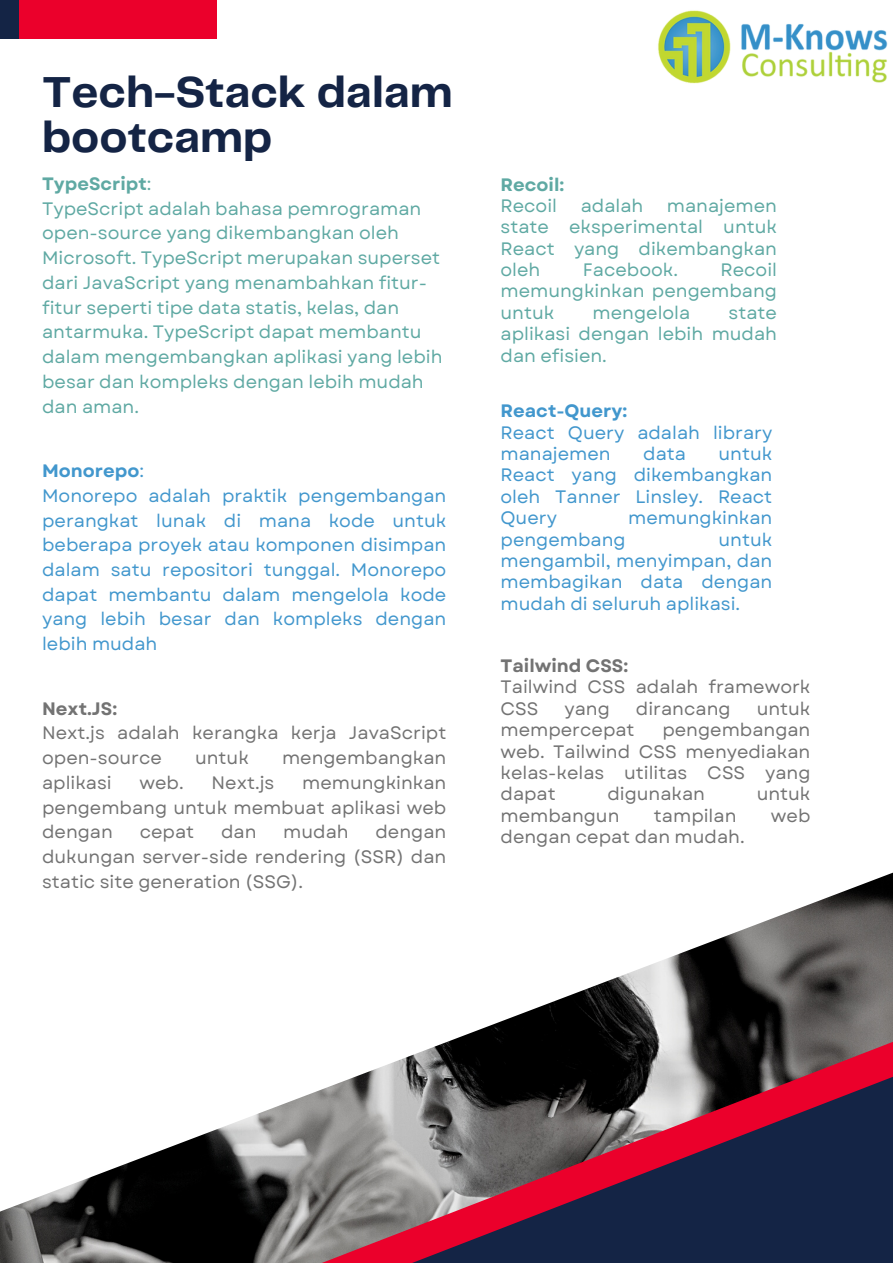
<style>
.page{position:relative;width:893px;height:1264px;background:#fff}
.page>*{position:absolute;margin:0;border:0;box-sizing:border-box;transform-origin:0 0}
.t1{font:700 45px/45px "Telegraf";color:#142445}
.t2{font:18px/24.8px "Garet";color:#5fa9a3;text-align:justify}
.t3{font:18px/24.8px "Garet";color:#737373;text-align:justify}
.t4{font:18px/21.3px "Garet";color:#4297cd;text-align:justify}
.t5{font:700 18px "Garet";color:#4297cd}
.t6{font:700 18px "Garet";color:#737373}
.t7{font:700 18px "Garet";color:#5fa9a3}
.t8{font:700 17.85px "Garet";color:#5fa9a3}
.s1{font-weight:400}
</style>
<div class="page">
<div style="left:0;top:0;width:25px;height:38px;background:#142445"></div>
<div style="left:19px;top:0;width:198px;height:38px;background:#eb002b"></div>
<img style="left:782px;top:873px;width:110px;height:42px">
<svg style="left:0;top:915px;width:892px;height:347px"></svg>
<svg style="left:457px;top:1129px;width:435px;height:133px;background:#422846"></svg>
<img style="left:658px;top:10px;width:230px;height:74px">
<p class="t1" style="left:42px;top:71px;width:412px">Tech-Stack dalam bootcamp</p>
<p class="t8" style="left:42px;top:171px;width:111px">TypeScript<span class="s1">:</span></p>
<p class="t2" style="left:42px;top:196px;width:402px;text-align:left">TypeScript adalah bahasa pemrograman open-source yang dikembangkan oleh Microsoft. TypeScript merupakan superset dari JavaScript yang menambahkan fitur&shy;fitur seperti tipe data statis, kelas, dan antarmuka. TypeScript dapat membantu dalam mengembangkan aplikasi yang lebih besar dan kompleks dengan lebih mudah dan aman.</p>
<p class="t5" style="left:42px;top:458px;width:103px">Monorepo<span class="s1">:</span></p>
<p class="t4" style="left:42px;top:483px;width:405px;line-height:24.8px">Monorepo adalah praktik pengembangan perangkat lunak di mana kode untuk beberapa proyek atau komponen disimpan dalam satu repositori tunggal. Monorepo dapat membantu dalam mengelola kode yang lebih besar dan kompleks dengan lebih mudah</p>
<p class="t6" style="left:42px;top:695px;width:77px">Next.JS:</p>
<p class="t3" style="left:42px;top:720px;width:405px">Next.js adalah kerangka kerja JavaScript open-source</p>
<p class="t3" style="left:195px;top:745px;width:55px">untuk</p>
<p class="t3" style="left:282px;top:745px;width:166px">mengembangkan</p>
<p class="t3" style="left:42px;top:770px;width:405px;text-indent:260px">memungkinkan pengembang untuk membuat aplikasi web dengan</p>
<p class="t3" style="left:42px;top:770px;width:71px">aplikasi</p>
<p class="t3" style="left:140px;top:770px;width:46px">web.</p>
<p class="t3" style="left:211px;top:770px;width:64px">Next.js</p>
<p class="t3" style="left:42px;top:819px;width:405px;text-indent:333px">dengan dukungan server-side rendering (SSR) dan static site generation (SSG).</p>
<p class="t3" style="left:140px;top:819px;width:56px">cepat</p>
<p class="t3" style="left:221px;top:819px;width:37px">dan</p>
<p class="t3" style="left:283px;top:819px;width:67px">mudah</p>
<p class="t7" style="left:500px;top:171px;width:65px">Recoil:</p>
<p class="t2" style="left:500px;top:193px;width:58px">Recoil</p>
<p class="t2" style="left:580px;top:193px;width:64px">adalah</p>
<p class="t2" style="left:500px;top:195px;width:278px;line-height:21.3px;text-indent:166px">manajemen state eksperimental untuk React yang dikembangkan oleh</p>
<p class="t2" style="left:500px;top:259px;width:278px;line-height:21.3px;text-indent:220px">Recoil memungkinkan pengembang untuk</p>
<p class="t2" style="left:583px;top:257px;width:97px">Facebook.</p>
<p class="t2" style="left:592px;top:300px;width:99px">mengelola</p>
<p class="t2" style="left:500px;top:302px;width:278px;line-height:21.3px;text-indent:228px">state aplikasi dengan lebih mudah dan efisien.</p>
<p class="t5" style="left:500px;top:398px;width:128px">React-Query:</p>
<p class="t4" style="left:500px;top:422px;width:273px">React Query adalah library manajemen</p>
<p class="t4" style="left:500px;top:443px;width:273px;text-indent:218px">untuk React yang dikembangkan oleh Tanner Linsley. React Query</p>
<p class="t4" style="left:643px;top:443px;width:44px">data</p>
<p class="t4" style="left:628px;top:507px;width:146px">memungkinkan</p>
<p class="t4" style="left:500px;top:528px;width:126px">pengembang</p>
<p class="t4" style="left:500px;top:528px;width:273px;text-indent:218px">untuk mengambil, menyimpan, dan membagikan data dengan mudah di seluruh aplikasi.</p>
<p class="t6" style="left:500px;top:652px;width:129px">Tailwind CSS:</p>
<p class="t3" style="left:500px;top:676px;width:311px;line-height:21.3px">Tailwind CSS adalah framework<br>CSS</p>
<p class="t3" style="left:564px;top:696px;width:47px">yang</p>
<p class="t3" style="left:636px;top:696px;width:96px">dirancang</p>
<p class="t3" style="left:756px;top:696px;width:55px">untuk</p>
<p class="t3" style="left:500px;top:717px;width:135px">mempercepat</p>
<p class="t3" style="left:500px;top:719px;width:311px;line-height:21.3px;text-indent:162px">pengembangan web. Tailwind CSS menyediakan kelas-kelas utilitas CSS yang dapat</p>
<p class="t3" style="left:607px;top:781px;width:99px">digunakan</p>
<p class="t3" style="left:756px;top:781px;width:55px">untuk</p>
<p class="t3" style="left:500px;top:803px;width:120px">membangun</p>
<p class="t3" style="left:654px;top:803px;width:84px">tampilan</p>
<p class="t3" style="left:770px;top:803px;width:41px">web</p>
<p class="t3" style="left:500px;top:824px;width:245px">dengan cepat dan mudah.</p>
</div>
